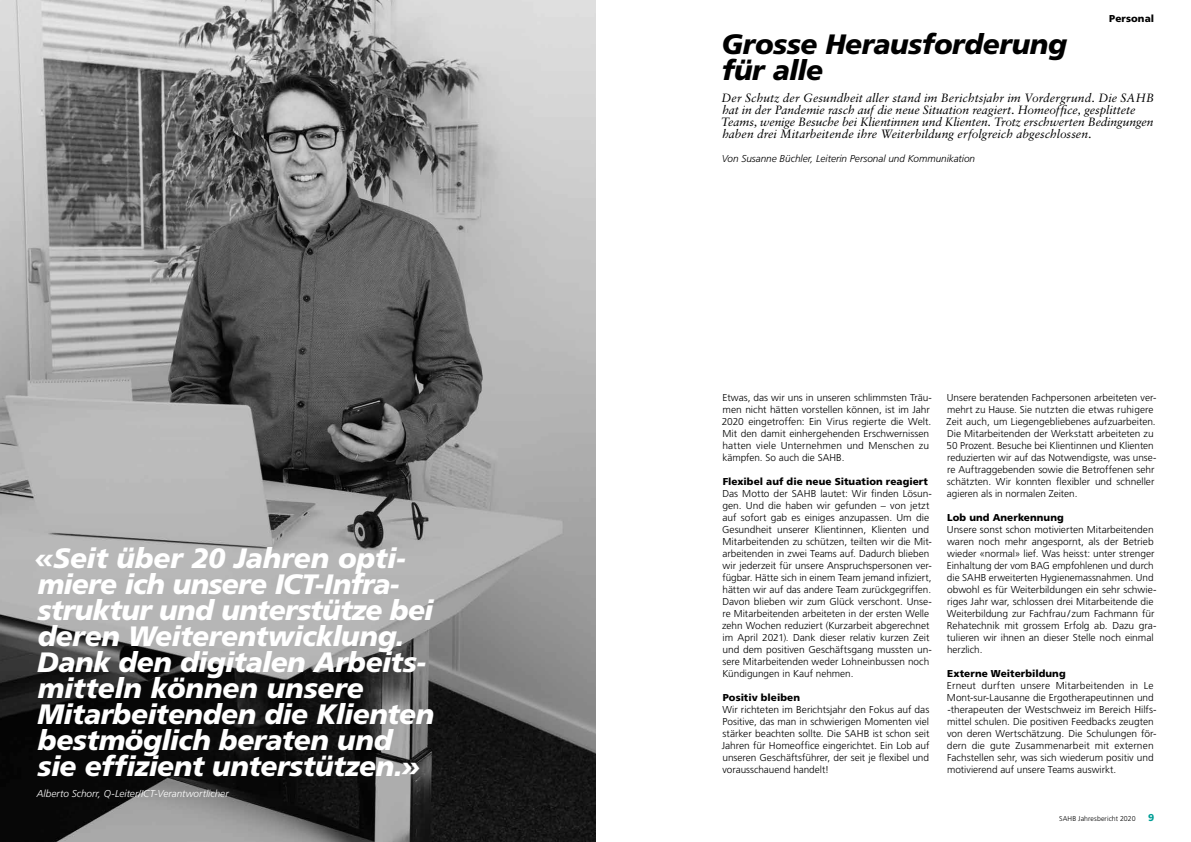
<style>
.page{position:relative;width:1191px;height:842px;background:#fff}
.page>*{position:absolute;margin:0;border:0;box-sizing:border-box;transform-origin:0 0}
.t1{font:italic 900 28px/26px "Frutiger LT Std";letter-spacing:-.02em;color:#fff}
.t2{font:italic 900 28px/26px "Frutiger LT Std";letter-spacing:-.015em;color:#000}
.t3{font:italic 12px/12px "Sabon LT Std";color:#000}
.t4{font:300 10px/12px "Frutiger LT Std";color:#000}
.t5{font:900 10px "Frutiger LT Std";letter-spacing:.005em;color:#000}
.t6{font:italic 300 10px "Frutiger LT Std";letter-spacing:-.005em;color:#000}
.t7{font:italic 300 10px "Frutiger LT Std";color:#fff}
.t8{font:300 7px "Frutiger LT Std";letter-spacing:.01em;color:#000}
.s1{font-weight:900;font-size:10px;color:#009e96}
</style>
<div class="page">
<img style="left:0;top:0;width:595px;height:842px">
<p class="t1" style="left:35px;top:545px;width:401px">«Seit über 20 Jahren opti&shy;miere ich unsere ICT-Infra&shy;struktur und unterstütze bei deren Weiterentwicklung.<br>Dank den digitalen Arbeits&shy;mitteln können unsere<br>Mitarbeitenden die Klienten bestmöglich beraten und sie effizient unterstützen.»</p>
<p class="t7" style="left:37px;top:788px;width:193px">Alberto Schorr, Q-Leiter/ICT-Verantwortlicher</p>
<h1 class="t2" style="left:721px;top:31px;width:347px">Grosse Herausforderung für alle</h1>
<p class="t5" style="left:1109px;top:12px;width:46px">Personal</p>
<p class="t3" style="left:721px;top:92px;width:434px">Der Schutz der Gesundheit aller stand im Berichtsjahr im Vordergrund. Die SAHB hat in der Pandemie rasch auf die neue Situation reagiert. Homeoffice, gesplittete Teams, wenige Besuche bei Klientinnen und Klienten. Trotz erschwerten Bedingungen haben drei Mitarbeitende ihre Weiterbildung erfolgreich abgeschlossen.</p>
<p class="t6" style="left:721px;top:153px;width:255px">Von Susanne Büchler, Leiterin Personal und Kommunikation</p>
<p class="t4" style="left:721px;top:392px;width:212px">Etwas, das wir uns in unseren schlimmsten Träu&shy;men nicht hätten vorstellen können, ist im Jahr 2020 eingetroffen: Ein Virus regierte die Welt.<br>Mit den damit einhergehenden Erschwernissen hatten viele Unternehmen und Menschen zu kämpfen. So auch die SAHB.</p>
<p class="t5" style="left:722px;top:475px;width:207px">Flexibel auf die neue Situation reagiert</p>
<p class="t4" style="left:722px;top:488px;width:211px">Das Motto der SAHB lautet: Wir finden Lösun&shy;gen. Und die haben wir gefunden – von jetzt auf sofort gab es einiges anzupassen. Um die Gesundheit unserer Klientinnen, Klienten und Mitarbeitenden zu schützen, teilten wir die Mit&shy;arbeitenden in zwei Teams auf. Dadurch blieben wir jederzeit für unsere Anspruchspersonen ver&shy;fügbar. Hätte sich in einem Team jemand infiziert, hätten wir auf das andere Team zurückgegriffen.<br>Davon blieben wir zum Glück verschont. Unse&shy;re Mitarbeitenden arbeiteten in der ersten Welle zehn Wochen reduziert (Kurzarbeit abgerechnet im April 2021). Dank dieser relativ kurzen Zeit und dem positiven Geschäftsgang mussten un&shy;sere Mitarbeitenden weder Lohneinbussen noch Kündigungen in Kauf nehmen.</p>
<p class="t5" style="left:723px;top:691px;width:79px">Positiv bleiben</p>
<p class="t4" style="left:722px;top:704px;width:209px;text-align:justify">Wir richteten im Berichtsjahr den Fokus auf das Positive, das man in schwierigen Momenten viel stärker beachten sollte. Die SAHB ist schon seit Jahren für Homeoffice eingerichtet. Ein Lob auf unseren Geschäftsführer, der seit je flexibel und vorausschauend handelt!</p>
<p class="t4" style="left:946px;top:392px;width:211px">Unsere beratenden Fachpersonen arbeiteten ver&shy;mehrt zu Hause. Sie nutzten die etwas ruhigere Zeit auch, um Liegengebliebenes aufzuarbeiten.<br>Die Mitarbeitenden der Werkstatt arbeiteten zu 50 Prozent. Besuche bei Klientinnen und Klienten reduzierten wir auf das Notwendigste, was unse&shy;re Auftraggebenden sowie die Betroffenen sehr schätzten. Wir konnten flexibler und schneller agieren als in normalen Zeiten.</p>
<p class="t5" style="left:947px;top:511px;width:118px">Lob und Anerkennung</p>
<p class="t4" style="left:947px;top:524px;width:211px">Unsere sonst schon motivierten Mitarbeitenden waren noch mehr angespornt, als der Betrieb wieder «normal» lief. Was heisst: unter strenger Einhaltung der vom BAG empfohlenen und durch die SAHB erweiterten Hygienemassnahmen. Und obwohl es für Weiterbildungen ein sehr schwie&shy;riges Jahr war, schlossen drei Mitarbeitende die Weiterbildung zur Fachfrau/ zum Fachmann für Rehatechnik mit grossem Erfolg ab. Dazu gra&shy;tulieren wir ihnen an dieser Stelle noch einmal herzlich.</p>
<p class="t5" style="left:947px;top:667px;width:120px">Externe Weiterbildung</p>
<p class="t4" style="left:947px;top:680px;width:211px">Erneut durften unsere Mitarbeitenden in Le Mont-sur-Lausanne die Ergotherapeutinnen und -therapeuten der Westschweiz im Bereich Hilfs&shy;mittel schulen. Die positiven Feedbacks zeugten von deren Wertschätzung. Die Schulungen för&shy;dern die gute Zusammenarbeit mit externen Fachstellen sehr, was sich wiederum positiv und motivierend auf unsere Teams auswirkt.</p>
<p class="t8" style="left:1059px;top:815px;width:96px">SAHB Jahresbericht 2020 <span class="s1">9</span></p>
</div>
